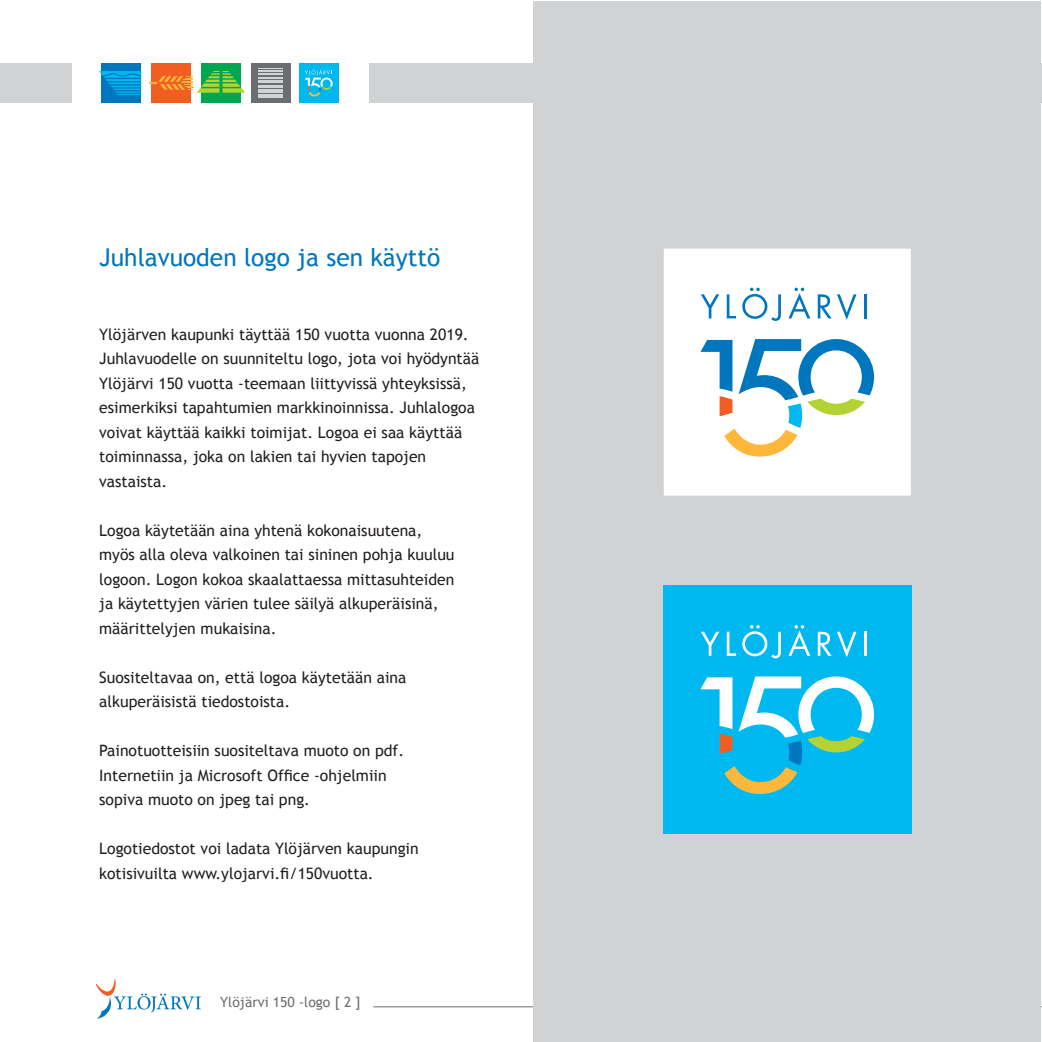
<style>
.page{position:relative;width:1042px;height:1042px;background:#fff}
.page>*{position:absolute;margin:0;border:0;box-sizing:border-box;transform-origin:0 0}
.väliotsikko{font:24.5px "Trebuchet MS";color:#0076be}
.Leipis{font:15.75px/24.5px "Trebuchet MS";color:#231f20}
.Leipis-2{font:14px "Trebuchet MS";color:#6c6d70}
</style>
<div class="page">
<svg style="left:96px;top:979px;width:105px;height:40px"></svg>
<div style="left:370px;top:63px;width:672px;height:40px;background:#d1d2d4"></div>
<div style="left:0;top:63px;width:71px;height:40px;background:#d1d2d4"></div>
<hr style="left:373px;top:1006px;width:669px;height:1px;background:#6c6d70">
<div style="left:102px;top:63px;width:39px;height:40px;background:#0076be"></div>
<svg style="left:99px;top:71px;width:42px;height:24px"></svg>
<div style="left:201px;top:63px;width:40px;height:40px;background:#00a750"></div>
<div style="left:251px;top:63px;width:40px;height:40px;background:#6c6d70"></div>
<hr style="left:258px;top:94px;width:25px;height:4px;background:#d1d2d4">
<hr style="left:258px;top:89px;width:25px;height:4px;background:#d1d2d4">
<hr style="left:258px;top:84px;width:25px;height:3px;background:#d1d2d4">
<hr style="left:258px;top:81px;width:25px;height:2px;background:#d1d2d4">
<hr style="left:258px;top:77px;width:25px;height:2px;background:#d1d2d4">
<hr style="left:258px;top:73px;width:25px;height:2px;background:#d1d2d4">
<hr style="left:258px;top:70px;width:25px;height:2px;background:#d1d2d4">
<svg style="left:258px;top:68px;width:25px;height:1px"></svg>
<div style="left:151px;top:63px;width:40px;height:40px;background:#f25d21"></div>
<svg style="left:149px;top:71px;width:96px;height:22px"></svg>
<div style="left:299px;top:63px;width:40px;height:40px;background:#00b8f0"></div>
<svg style="left:305px;top:69px;width:28px;height:27px"></svg>
<div style="left:533px;top:1px;width:508px;height:1040px;background:#d1d2d4"></div>
<div style="left:663px;top:585px;width:248px;height:248px;background:#00b8f0"></div>
<svg style="left:700px;top:676px;width:174px;height:118px"></svg>
<svg style="left:701px;top:632px;width:18px;height:24px"></svg>
<svg style="left:727px;top:632px;width:9px;height:24px"></svg>
<svg style="left:742px;top:625px;width:39px;height:33px"></svg>
<svg style="left:788px;top:625px;width:22px;height:31px"></svg>
<svg style="left:818px;top:632px;width:13px;height:24px"></svg>
<svg style="left:837px;top:632px;width:19px;height:25px"></svg>
<hr style="left:864px;top:632px;width:2px;height:24px;background:#fff">
<div style="left:663px;top:248px;width:248px;height:248px;background:#fff;border:1px solid #d1d2d4"></div>
<svg style="left:700px;top:339px;width:174px;height:117px"></svg>
<svg style="left:701px;top:294px;width:18px;height:24px"></svg>
<svg style="left:727px;top:294px;width:9px;height:24px"></svg>
<svg style="left:742px;top:288px;width:39px;height:33px"></svg>
<svg style="left:788px;top:288px;width:22px;height:30px"></svg>
<svg style="left:818px;top:294px;width:13px;height:24px"></svg>
<svg style="left:837px;top:294px;width:19px;height:26px"></svg>
<hr style="left:864px;top:294px;width:2px;height:24px;background:#0076be">
<p class="väliotsikko" style="left:99px;top:243px;width:343px">Juhlavuoden logo ja sen käyttö</p>
<p class="Leipis" style="left:99px;top:322px;width:382px">Ylöjärven kaupunki täyttää 150 vuotta vuonna 2019.<br>Juhlavuodelle on suunniteltu logo, jota voi hyödyntää Ylöjärvi 150 vuotta -teemaan liittyvissä yhteyksissä, esimerkiksi tapahtumien markkinoinnissa. Juhlalogoa voivat käyttää kaikki toimijat. Logoa ei saa käyttää toiminnassa, joka on lakien tai hyvien tapojen vastaista.</p>
<p class="Leipis" style="left:99px;top:518px;width:325px">Logoa käytetään aina yhtenä kokonaisuutena,</p>
<p class="Leipis" style="left:99px;top:542px;width:357px">myös alla oleva valkoinen tai sininen pohja kuuluu logoon. Logon kokoa skaalattaessa mittasuhteiden ja käytettyjen värien tulee säilyä alkuperäisinä, määrittelyjen mukaisina.</p>
<p class="Leipis" style="left:99px;top:665px;width:309px">Suositeltavaa on, että logoa käytetään aina alkuperäisistä tiedostoista.</p>
<p class="Leipis" style="left:99px;top:738px;width:306px">Painotuotteisiin suositeltava muoto on pdf.</p>
<p class="Leipis" style="left:99px;top:763px;width:289px">Internetiin ja Microsoft Office -ohjelmiin</p>
<p class="Leipis" style="left:99px;top:787px;width:212px">sopiva muoto on jpeg tai png.</p>
<p class="Leipis" style="left:99px;top:836px;width:321px">Logotiedostot voi ladata Ylöjärven kaupungin kotisivuilta www.ylojarvi.fi/150vuotta.</p>
<p class="Leipis-2" style="left:220px;top:993px;width:142px">Ylöjärvi 150 -logo [ 2 ]</p>
</div>
